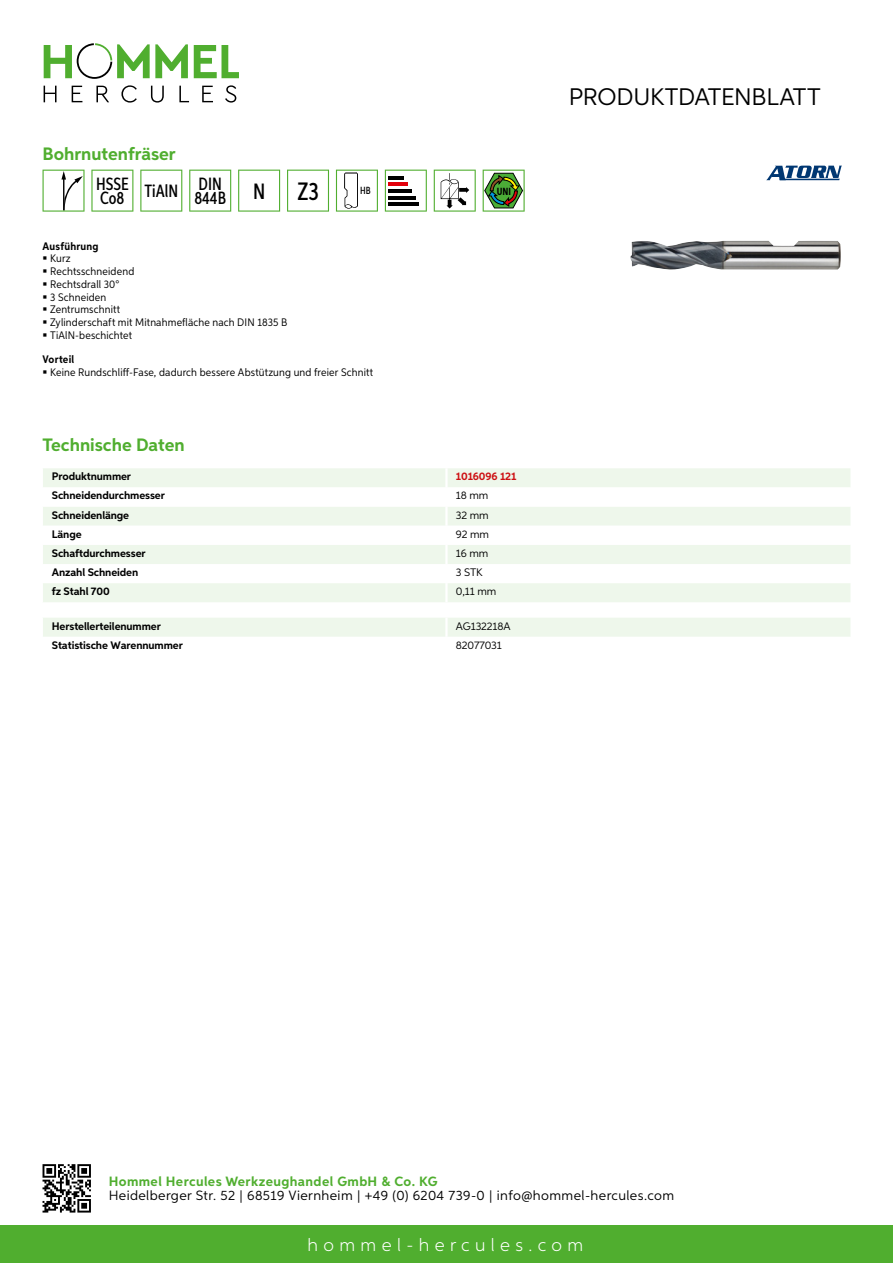
<style>
.page{position:relative;width:893px;height:1263px;background:#fff}
.page>*{position:absolute;margin:0;border:0;box-sizing:border-box;transform-origin:0 0}
.t1{font:500 25.2px "Aspira XX Nar";color:#000}
.t2{font:24px "Aspira";letter-spacing:-.01em;color:#000}
.t3{font:700 18px "Aspira";color:#50ae2f}
.t4{font:300 18px "Aspira";letter-spacing:.3em;color:#fff}
.t5{font:500 17.85px "Aspira XX Nar";color:#000}
.t6{font:13.5px "Aspira";letter-spacing:.03em;color:#000}
.t7{font:700 13.5px "Aspira";letter-spacing:.03em;color:#50ae2f}
.t8{font:10.95px/12.8px "Aspira Nar";letter-spacing:.015em;color:#000}
.t9{font:700 10.95px "Aspira";letter-spacing:-.01em;color:#000}
.t10{font:10.95px "Aspira";letter-spacing:-.01em;color:#000}
.t11{font:700 10.95px "Aspira Nar";letter-spacing:.02em;color:#000}
.t12{font:700 10.95px "Aspira";letter-spacing:-.01em;color:#cd1013}
.t13{font:700 10.35px "Aspira XX Nar";color:#000}
.t14{font:500 10.35px "Aspira XX Nar";color:#000}
</style>
<div class="page">
<div style="left:0;top:1226px;width:893px;height:37px;background:#50ae2f"></div>
<svg style="left:43px;top:1164px;width:48px;height:48px"></svg>
<svg style="left:194px;top:45px;width:45px;height:33px"></svg>
<svg style="left:44px;top:43px;width:144px;height:36px"></svg>
<svg style="left:44px;top:86px;width:13px;height:16px"></svg>
<svg style="left:72px;top:86px;width:10px;height:16px"></svg>
<svg style="left:96px;top:86px;width:13px;height:16px"></svg>
<svg style="left:121px;top:85px;width:16px;height:18px"></svg>
<svg style="left:151px;top:86px;width:13px;height:17px"></svg>
<svg style="left:179px;top:86px;width:10px;height:16px"></svg>
<svg style="left:202px;top:86px;width:11px;height:16px"></svg>
<svg style="left:225px;top:85px;width:11px;height:18px"></svg>
<div style="left:43px;top:468px;width:807px;height:134px;background:#eef7eb"></div>
<svg style="left:43px;top:487px;width:807px;height:96px"></svg>
<hr style="left:445px;top:468px;width:3px;height:19px;background:#fff">
<hr style="left:445px;top:487px;width:3px;height:20px;background:#fff">
<hr style="left:445px;top:507px;width:3px;height:19px;background:#fff">
<hr style="left:445px;top:526px;width:3px;height:19px;background:#fff">
<hr style="left:445px;top:545px;width:3px;height:19px;background:#fff">
<hr style="left:445px;top:564px;width:3px;height:19px;background:#fff">
<hr style="left:445px;top:583px;width:3px;height:19px;background:#fff">
<div style="left:43px;top:618px;width:807px;height:19px;background:#eef7eb"></div>
<svg style="left:43px;top:170px;width:42px;height:42px"></svg>
<svg style="left:91px;top:170px;width:42px;height:42px"></svg>
<svg style="left:140px;top:170px;width:42px;height:42px"></svg>
<svg style="left:189px;top:170px;width:42px;height:42px"></svg>
<svg style="left:238px;top:170px;width:42px;height:42px"></svg>
<svg style="left:287px;top:170px;width:42px;height:42px"></svg>
<svg style="left:336px;top:170px;width:42px;height:42px"></svg>
<svg style="left:385px;top:170px;width:42px;height:42px"></svg>
<hr style="left:388px;top:176px;width:16px;height:3px;background:#000">
<hr style="left:388px;top:183px;width:20px;height:3px;background:#e3000b">
<hr style="left:388px;top:189px;width:24px;height:3px;background:#000">
<hr style="left:388px;top:196px;width:27px;height:3px;background:#000">
<hr style="left:388px;top:203px;width:31px;height:3px;background:#000">
<svg style="left:434px;top:170px;width:42px;height:42px"></svg>
<svg style="left:483px;top:170px;width:42px;height:42px"></svg>
<img style="left:630px;top:240px;width:211px;height:30px">
<svg style="left:766px;top:166px;width:76px;height:14px"></svg>
<h3 class="t3" style="left:43px;top:142px;width:135px">Bohrnutenfräser</h3>
<h3 class="t5" style="left:96px;top:173px;width:34px">HSSE</h3>
<h3 class="t5" style="left:100px;top:180px;width:123px">Co8 TiAlN DIN</h3>
<h3 class="t5" style="left:194px;top:187px;width:72px">844B <sup>N</sup></h3>
<h1 class="t1" style="left:297px;top:176px;width:23px">Z3</h1>
<p class="t14" style="left:360px;top:185px;width:12px">HB</p>
<p class="t13" style="left:497px;top:185px;width:16px">UNI</p>
<p class="t11" style="left:43px;top:239px;width:58px">Ausführung</p>
<p class="t8" style="left:50px;top:252px;width:239px">Kurz<br>Rechtsschneidend<br>Rechtsdrall 30°<br>3 Schneiden<br>Zentrumschnitt<br>Zylinderschaft mit Mitnahmefläche nach DIN 1835 B<br>TiAlN-beschichtet</p>
<p class="t11" style="left:43px;top:353px;width:33px">Vorteil</p>
<p class="t8" style="left:50px;top:366px;width:325px">Keine Rundschliff-Fase, dadurch bessere Abstützung und freier Schnitt</p>
<h3 class="t3" style="left:43px;top:434px;width:144px">Technische Daten</h3>
<p class="t9" style="left:52px;top:470px;width:81px">Produktnummer</p>
<p class="t12" style="left:456px;top:470px;width:62px">1016096 121</p>
<p class="t9" style="left:52px;top:489px;width:115px">Schneidendurchmesser</p>
<p class="t10" style="left:456px;top:489px;width:34px">18 mm</p>
<p class="t9" style="left:52px;top:508px;width:79px">Schneidenlänge</p>
<p class="t10" style="left:456px;top:508px;width:34px">32 mm</p>
<p class="t9" style="left:52px;top:527px;width:31px">Länge</p>
<p class="t10" style="left:456px;top:527px;width:35px">92 mm</p>
<p class="t9" style="left:52px;top:546px;width:95px">Schaftdurchmesser</p>
<p class="t10" style="left:456px;top:546px;width:34px">16 mm</p>
<p class="t9" style="left:52px;top:565px;width:88px">Anzahl Schneiden</p>
<p class="t10" style="left:456px;top:565px;width:22px">3 STK</p>
<p class="t9" style="left:52px;top:584px;width:59px">fz Stahl 700</p>
<p class="t10" style="left:456px;top:585px;width:42px">0,11 mm</p>
<p class="t9" style="left:52px;top:619px;width:111px">Herstellerteilenummer</p>
<p class="t10" style="left:456px;top:619px;width:56px">AG132218A</p>
<p class="t9" style="left:52px;top:638px;width:132px">Statistische Warennummer</p>
<p class="t10" style="left:456px;top:638px;width:48px">82077031</p>
<h2 class="t2" style="left:569px;top:82px;width:253px">Produktdatenblatt</h2>
<p class="t7" style="left:109px;top:1172px;width:330px">Hommel Hercules Werkzeughandel GmbH &amp; Co. KG</p>
<p class="t6" style="left:109px;top:1187px;width:567px">Heidelberger Str. 52 | 68519 Viernheim | +49 (0) 6204 739-0 | info@hommel-hercules.com</p>
<h3 class="t4" style="left:307px;top:1234px;width:277px">hommel-hercules.com</h3>
</div>
